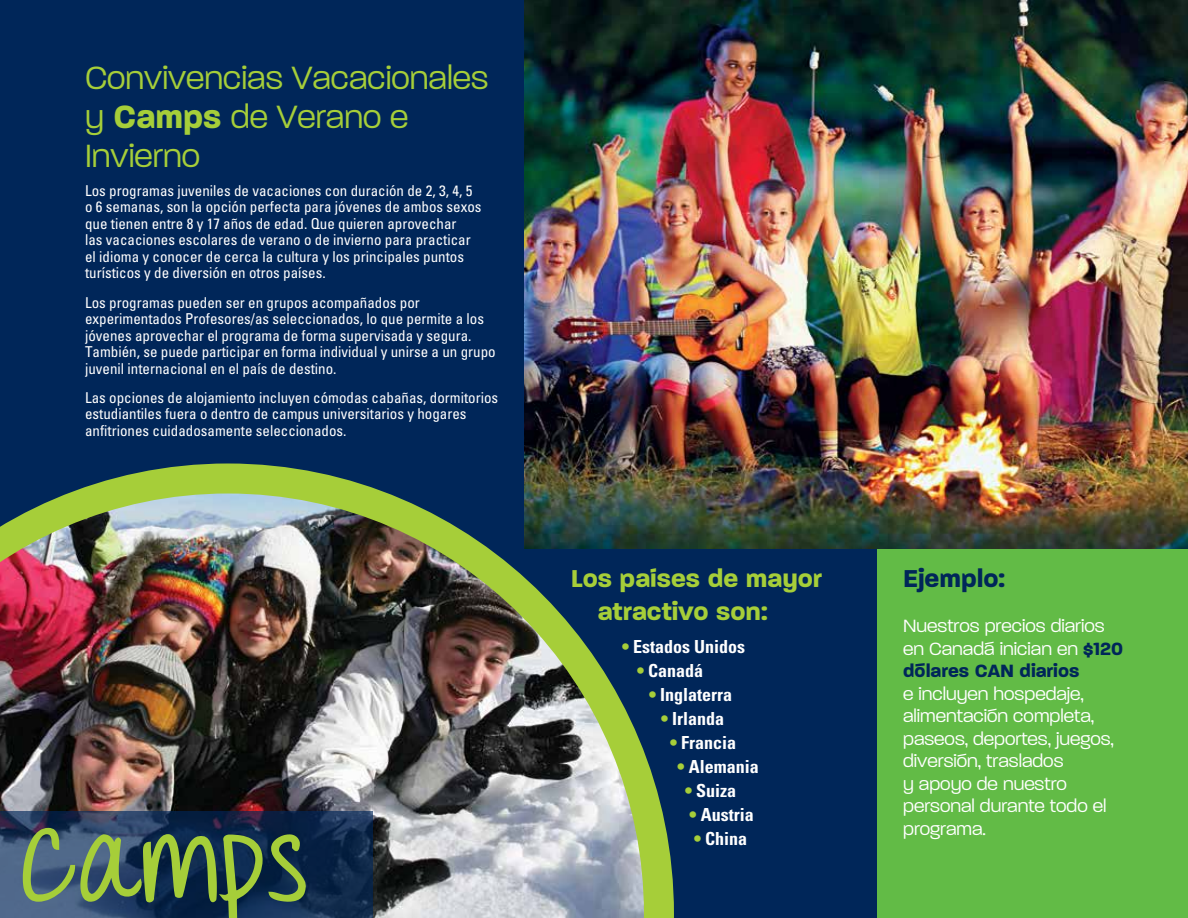
<style>
.page{position:relative;width:1188px;height:918px;background:#002659}
.page>*{position:absolute;margin:0;border:0;box-sizing:border-box;transform-origin:0 0}
.t1{font:105px "Throw My Hands Upinthe Air";letter-spacing:.05em;color:#a6ce39}
.t2{font:300 43.5px/39px "Paralucent";color:#a6ce39}
.t3{font:700 33px/33px "Paralucent";color:#a6ce39}
.t4{font:700 33px "Paralucent";color:#002659}
.t5{font:300 24px/22.5px "Paralucent";color:#fff}
.t6{font:700 condensed 18px "Univers";color:#fff}
.t7{font:condensed 15px/16.5px "Univers";color:#fff}
.s1{font-weight:700}
.s2{color:#a6ce39}
.s3{font-weight:700;color:#002659}
</style>
<div class="page">
<div style="left:878px;top:544px;width:310px;height:374px;background:#62bb46"></div>
<img style="left:525px;top:0;width:663px;height:549px">
<img style="left:0;top:463px;width:674px;height:455px">
<svg style="left:0;top:812px;width:373px;height:106px"></svg>
<svg style="left:21px;top:826px;width:286px;height:92px"></svg>
<h2 class="t2" style="left:85px;top:56px;width:405px">Convivencias Vacacionales y <span class="s1">Camps</span> de Verano e<br>Invierno</h2>
<p class="t7" style="left:85px;top:182px;width:398px">Los programas juveniles de vacaciones con duración de 2, 3, 4, 5 o 6 semanas, son la opción perfecta para jóvenes de ambos sexos que tienen entre 8 y 17 años de edad. Que quieren aprovechar<br>las vacaciones escolares de verano o de invierno para practicar el idioma y conocer de cerca la cultura y los principales puntos turísticos y de diversión en otros países.</p>
<p class="t7" style="left:85px;top:294px;width:412px">Los programas pueden ser en grupos acompañados por experimentados Profesores/as seleccionados, lo que permite a los jóvenes aprovechar el programa de forma supervisada y segura.<br>También, se puede participar en forma individual y unirse a un grupo juvenil internacional en el país de destino.</p>
<p class="t7" style="left:85px;top:389px;width:415px">Las opciones de alojamiento incluyen cómodas cabañas, dormitorios estudiantiles fuera o dentro de campus universitarios y hogares anfitriones cuidadosamente seleccionados.</p>
<h1 class="t1" style="left:21px;top:801px;width:285px">Camps</h1>
<h3 class="t3" style="left:598px;top:561px;width:226px;text-indent:-27px">Los países de mayor atractivo son:</h3>
<p class="t6" style="left:622px;top:635px;width:125px"><span class="s2">•</span> Estados Unidos</p>
<p class="t6" style="left:637px;top:659px;width:68px"><span class="s2">•</span> Canadá</p>
<p class="t6" style="left:649px;top:683px;width:85px"><span class="s2">•</span> Inglaterra</p>
<p class="t6" style="left:661px;top:707px;width:65px"><span class="s2">•</span> Irlanda</p>
<p class="t6" style="left:670px;top:731px;width:68px"><span class="s2">•</span> Francia</p>
<p class="t6" style="left:677px;top:755px;width:83px"><span class="s2">•</span> Alemania</p>
<p class="t6" style="left:685px;top:779px;width:53px"><span class="s2">•</span> Suiza</p>
<p class="t6" style="left:689px;top:803px;width:66px"><span class="s2">•</span> Austria</p>
<p class="t6" style="left:694px;top:827px;width:55px"><span class="s2">•</span> China</p>
<h3 class="t4" style="left:903px;top:561px;width:104px">Ejemplo:</h3>
<h3 class="t5" style="left:903px;top:614px;width:222px">Nuestros precios diarios en Canadá inician en <span class="s3">$120 dólares CAN diarios</span></h3>
<h3 class="t5" style="left:903px;top:681px;width:212px">e incluyen hospedaje, alimentación completa, paseos, deportes, juegos, diversión, traslados<br>y apoyo de nuestro personal durante todo el programa.</h3>
</div>
